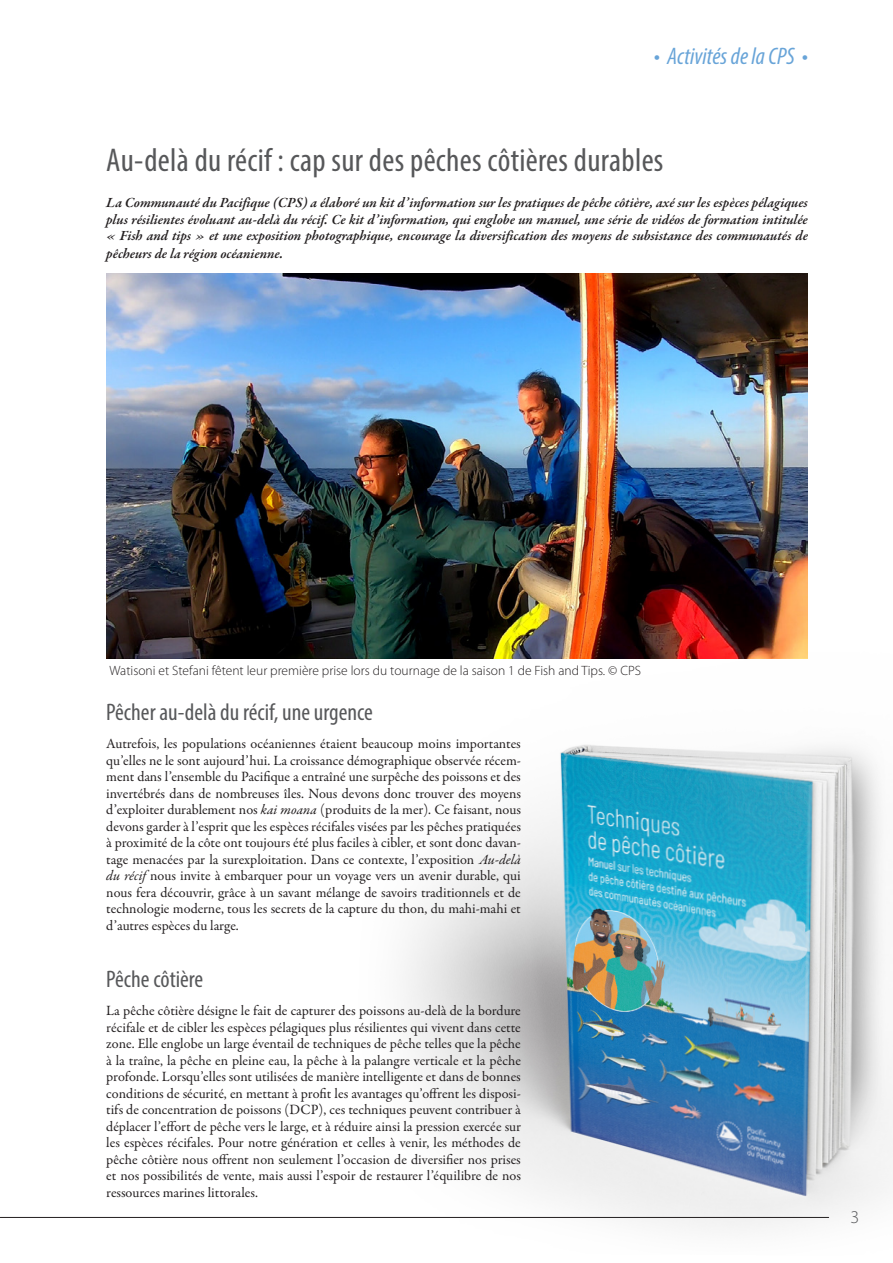
<style>
.page{position:relative;width:893px;height:1263px;background:#fff}
.page>*{position:absolute;margin:0;border:0;box-sizing:border-box;transform-origin:0 0}
.Title_article{font:condensed 33px "Myriad Pro";letter-spacing:.01em;color:#57585a}
.heading_1{font:condensed 24px "Myriad Pro";color:#57585a}
.B-Header_right_page{font:italic condensed 24px "Myriad Pro";color:#68a4d8}
.t1{font:300 18px "Myriad Pro";color:#57585a}
.t2{font:14.25px/16.5px "Garamond Premr Pro";letter-spacing:-.005em;color:#231f20;text-align:justify}
.intro{font:italic 600 14.25px/16.5px "Garamond Premr Pro";letter-spacing:-.005em;color:#231f20;text-align:justify}
.caption_Figure{font:300 13.5px "Myriad Pro";color:#231f20}
.s1{font-style:italic}
</style>
<div class="page">
<img style="left:356px;top:658px;width:537px;height:571px">
<hr style="left:0;top:1217px;width:829px;height:1px;background:#231f20">
<img style="left:106px;top:273px;width:702px;height:385px">
<p class="B-Header_right_page" style="left:654px;top:41px;width:155px">• Activités de la CPS •</p>
<p class="Title_article" style="left:106px;top:140px;width:559px">Au-delà du récif : cap sur des pêches côtières durables</p>
<p class="intro" style="left:106px;top:195px;width:703px">La Communauté du Pacifique (CPS) a élaboré un kit d’information sur les pratiques de pêche côtière, axé sur les espèces pélagiques plus résilientes évoluant au-delà du récif. Ce kit d’information, qui englobe un manuel, une série de vidéos de formation intitulée « Fish and tips » et une exposition photographique, encourage la diversification des moyens de subsistance des communautés de</p>
<p class="intro" style="left:106px;top:246px;width:179px">pêcheurs de la région océanienne.</p>
<p class="caption_Figure" style="left:110px;top:662px;width:533px">Watisoni et Stefani fêtent leur première prise lors du tournage de la saison 1 de Fish and Tips. © CPS</p>
<p class="heading_1" style="left:106px;top:697px;width:268px">Pêcher au-delà du récif, une urgence</p>
<p class="t2" style="left:106px;top:736px;width:416px">Autrefois, les populations océaniennes étaient beaucoup moins importantes qu’elles ne le sont aujourd’hui. La croissance démographique observée récem&shy;ment dans l’ensemble du Pacifique a entraîné une surpêche des poissons et des invertébrés dans de nombreuses îles. Nous devons donc trouver des moyens d’exploiter durablement nos <span class="s1">kai moana</span> (produits de la mer). Ce faisant, nous devons garder à l’esprit que les espèces récifales visées par les pêches pratiquées à proximité de la côte ont toujours été plus faciles à cibler, et sont donc davan&shy;tage menacées par la surexploitation. Dans ce contexte, l’exposition <span class="s1">Au-delà du récif</span> nous invite à embarquer pour un voyage vers un avenir durable, qui nous fera découvrir, grâce à un savant mélange de savoirs traditionnels et de technologie moderne, tous les secrets de la capture du thon, du mahi-mahi et d’autres espèces du large.</p>
<p class="heading_1" style="left:106px;top:964px;width:99px">Pêche côtière</p>
<p class="t2" style="left:106px;top:1003px;width:416px">La pêche côtière désigne le fait de capturer des poissons au-delà de la bordure récifale et de cibler les espèces pélagiques plus résilientes qui vivent dans cette zone. Elle englobe un large éventail de techniques de pêche telles que la pêche à la traîne, la pêche en pleine eau, la pêche à la palangre verticale et la pêche profonde. Lorsqu’elles sont utilisées de manière intelligente et dans de bonnes conditions de sécurité, en mettant à profit les avantages qu’offrent les disposi&shy;tifs de concentration de poissons (DCP), ces techniques peuvent contribuer à déplacer l’effort de pêche vers le large, et à réduire ainsi la pression exercée sur les espèces récifales. Pour notre génération et celles à venir, les méthodes de pêche côtière nous offrent non seulement l’occasion de diversifier nos prises et nos possibilités de vente, mais aussi l’espoir de restaurer l’équilibre de nos ressources marines littorales.</p>
<p class="t1" style="left:850px;top:1206px;width:10px">3</p>
</div>
